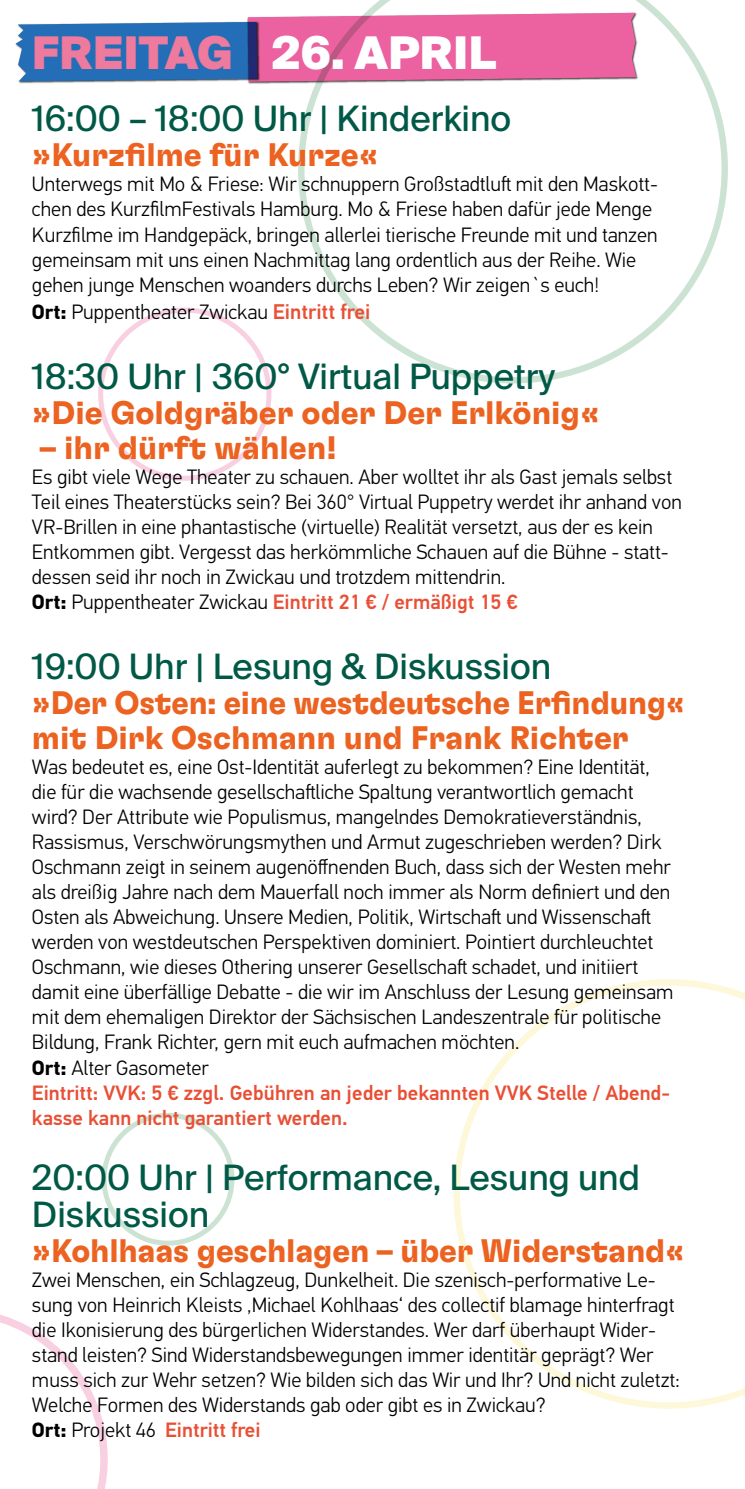
<style>
.page{position:relative;width:745px;height:1489px;background:#fff}
.page>*{position:absolute;margin:0;border:0;box-sizing:border-box;transform-origin:0 0}
.t1{font:900 45px "Suisse Intl";color:#fff}
.t2{font:35px/37px "Suisse Intl";color:#005946}
.t3{font:700 32.5px/35px "GT Flexa";color:#ec6221}
.t4{font:300 20.75px/25px "PFDIN Text Pro";color:#000}
.s1{color:#ee7a9d}
.s2{font-weight:700}
.s3{font-weight:500;font-size:21.25px;color:#e94f35}
.s4{font-weight:500;color:#e94f35}
</style>
<div class="page">
<div style="left:98px;top:307px;width:173px;height:173px;border:5px solid #ec619f;border-radius:50%"></div>
<div style="left:101px;top:1112px;width:133px;height:133px;border:5px solid #54a36e;border-radius:50%"></div>
<svg style="left:453px;top:979px;width:291px;height:429px"></svg>
<svg style="left:0;top:1314px;width:108px;height:174px"></svg>
<svg style="left:298px;top:0;width:429px;height:383px"></svg>
<div style="left:247px;top:12px;width:391px;height:72px;background:#000;opacity:.75"></div>
<div style="left:15px;top:21px;width:244px;height:62px;background:#000;opacity:.75"></div>
<svg style="left:16px;top:13px;width:619px;height:69px"></svg>
<h1 class="t1" style="left:32px;top:27px;width:465px"><span class="s1">FREITAG</span> 26. APRIL</h1>
<h2 class="t2" style="left:32px;top:101px;width:480px">16:00 – 18:00 Uhr | Kinderkino</h2>
<h3 class="t3" style="left:32px;top:136px;width:348px">»Kurzfilme für Kurze«</h3>
<p class="t4" style="left:32px;top:172px;width:627px">Unterwegs mit Mo &amp; Friese: Wir schnuppern Großstadtluft mit den Maskott&shy;chen des KurzfilmFestivals Hamburg. Mo &amp; Friese haben dafür jede Menge Kurzfilme im Handgepäck, bringen allerlei tierische Freunde mit und tanzen gemeinsam mit uns einen Nachmittag lang ordentlich aus der Reihe. Wie gehen junge Menschen woanders durchs Leben? Wir zeigen`s euch!</p>
<p class="t4" style="left:32px;top:300px;width:340px"><span class="s2">Ort:</span> Puppentheater Zwickau <span class="s3">Eintritt frei</span></p>
<h2 class="t2" style="left:32px;top:358px;width:524px">18:30 Uhr | 360° Virtual Puppetry</h2>
<h3 class="t3" style="left:32px;top:394px;width:568px">»Die Goldgräber oder Der Erlkönig«</h3>
<h3 class="t3" style="left:40px;top:429px;width:298px">– ihr dürft wählen!</h3>
<p class="t4" style="left:32px;top:465px;width:651px">Es gibt viele Wege Theater zu schauen. Aber wolltet ihr als Gast jemals selbst Teil eines Theaterstücks sein? Bei 360° Virtual Puppetry werdet ihr anhand von VR-Brillen in eine phantastische (virtuelle) Realität versetzt, aus der es kein Entkommen gibt. Vergesst das herkömmliche Schauen auf die Bühne - statt&shy;dessen seid ihr noch in Zwickau und trotzdem mittendrin.<br><span class="s2">Ort:</span> Puppentheater Zwickau <span class="s4">Eintritt 21 € / ermäßigt 15 €</span></p>
<h2 class="t2" style="left:32px;top:648px;width:520px">19:00 Uhr | Lesung &amp; Diskussion</h2>
<h3 class="t3" style="left:32px;top:684px;width:654px">»Der Osten: eine westdeutsche Erfindung« mit Dirk Oschmann und Frank Richter</h3>
<p class="t4" style="left:32px;top:755px;width:642px">Was bedeutet es, eine Ost-Identität auferlegt zu bekommen? Eine Identität, die für die wachsende gesellschaftliche Spaltung verantwortlich gemacht wird? Der Attribute wie Populismus, mangelndes Demokratieverständnis, Rassismus, Verschwörungsmythen und Armut zugeschrieben werden? Dirk Oschmann zeigt in seinem augenöffnenden Buch, dass sich der Westen mehr als dreißig Jahre nach dem Mauerfall noch immer als Norm definiert und den Osten als Abweichung. Unsere Medien, Politik, Wirtschaft und Wissenschaft werden von westdeutschen Perspektiven dominiert. Pointiert durchleuchtet Oschmann, wie dieses Othering unserer Gesellschaft schadet, und initiiert damit eine überfällige Debatte - die wir im Anschluss der Lesung gemeinsam mit dem ehemaligen Direktor der Sächsischen Landeszentrale für politische Bildung, Frank Richter, gern mit euch aufmachen möchten.<br><span class="s2">Ort:</span> Alter Gasometer<br><span class="s4">Eintritt: VVK: 5 € zzgl. Gebühren an jeder bekannten VVK Stelle / Abend&shy;kasse kann nicht garantiert werden.</span></p>
<h2 class="t2" style="left:32px;top:1158px;width:609px">20:00 Uhr | Performance, Lesung und<br>Diskussion</h2>
<h3 class="t3" style="left:32px;top:1231px;width:653px">»Kohlhaas geschlagen – über Widerstand«</h3>
<p class="t4" style="left:32px;top:1267px;width:648px">Zwei Menschen, ein Schlagzeug, Dunkelheit. Die szenisch-performative Le&shy;sung von Heinrich Kleists ‚Michael Kohlhaas‘ des collectif blamage hinterfragt die Ikonisierung des bürgerlichen Widerstandes. Wer darf überhaupt Wider&shy;stand leisten? Sind Widerstandsbewegungen immer identitär geprägt? Wer muss sich zur Wehr setzen? Wie bilden sich das Wir und Ihr? Und nicht zuletzt:<br>Welche Formen des Widerstands gab oder gibt es in Zwickau?<br><span class="s2">Ort:</span> Projekt 46 <span class="s4">Eintritt frei</span></p>
</div>
